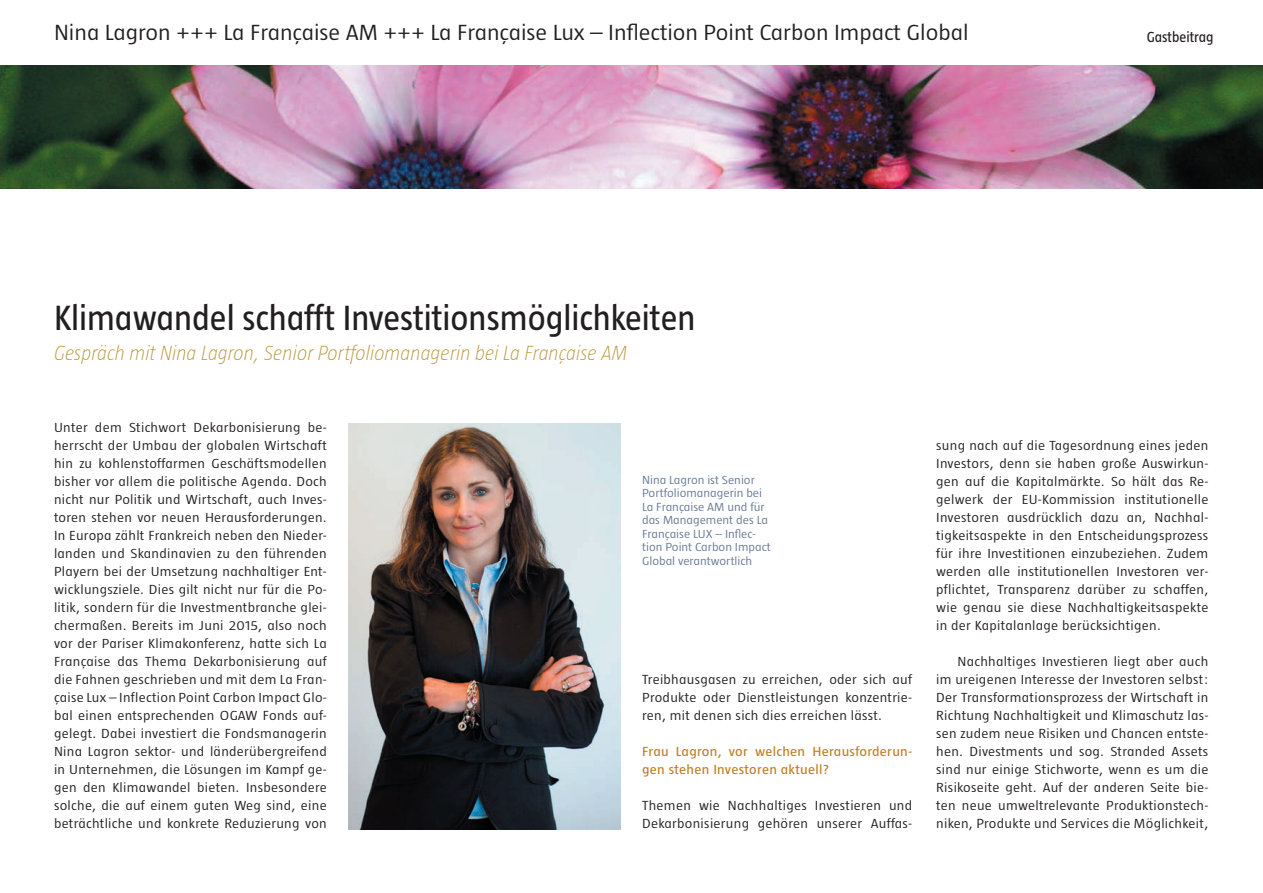
<style>
.page{position:relative;width:1263px;height:893px;background:#fff}
.page>*{position:absolute;margin:0;border:0;box-sizing:border-box;transform-origin:0 0}
.t1{font:36px "Taz";color:#231f20}
.t2{font:300 22.5px "Taz";color:#231f20;scale:1.12 1}
.t3{font:italic 200 21px "Taz";color:#ba9438}
.t4{font:15px "Taz";color:#231f20}
.t5{font:300 13.5px/18px "Taz";letter-spacing:.02em;color:#231f20;text-align:justify;scale:1.12 1}
.t6{font:13.5px/18px "Taz";letter-spacing:.02em;color:#c08026;scale:1.12 1}
.t7{font:300 12px/13.5px "Taz";color:#687a95;scale:1.12 1}
</style>
<div class="page">
<img style="left:348px;top:423px;width:273px;height:406px">
<img style="left:0;top:66px;width:1263px;height:122px">
<h2 class="t2" style="left:54px;top:20px;width:818px">Nina Lagron +++ La Française AM +++ La Française Lux – Inflection Point Carbon Impact Global</h2>
<p class="t4" style="left:1147px;top:29px;width:68px">Gastbeitrag</p>
<h1 class="t1" style="left:54px;top:299px;width:643px">Klimawandel schafft Investitionsmöglichkeiten</h1>
<h3 class="t3" style="left:54px;top:342px;width:575px">Gespräch mit Nina Lagron, Senior Portfoliomanagerin bei La Française AM</h3>
<p class="t5" style="left:54px;top:419px;width:245px">Unter dem Stichwort Dekarbonisierung be&shy;herrscht der Umbau der globalen Wirtschaft hin zu kohlenstoffarmen Geschäftsmodellen bisher vor allem die politische Agenda. Doch nicht nur Politik und Wirtschaft, auch Inves&shy;toren stehen vor neuen Herausforderungen.<br>In Europa zählt Frankreich neben den Nieder&shy;landen und Skandinavien zu den führenden Playern bei der Umsetzung nachhaltiger Ent&shy;wicklungsziele. Dies gilt nicht nur für die Po&shy;litik, sondern für die Investmentbranche glei&shy;chermaßen. Bereits im Juni 2015, also noch vor der Pariser Klimakonferenz, hatte sich La Française das Thema Dekarbonisierung auf die Fahnen geschrieben und mit dem La Fran&shy;çaise Lux – Inflection Point Carbon Impact Glo&shy;bal einen entsprechenden OGAW Fonds auf&shy;gelegt. Dabei investiert die Fondsmanagerin Nina Lagron sektor- und länderübergreifend in Unternehmen, die Lösungen im Kampf ge&shy;gen den Klimawandel bieten. Insbesondere solche, die auf einem guten Weg sind, eine beträchtliche und konkrete Reduzierung von</p>
<p class="t7" style="left:642px;top:473px;width:116px">Nina Lagron ist Senior<br>Portfoliomanagerin bei<br>La Française AM und für das Management des La<br>Française LUX – Inflec&shy;tion Point Carbon Impact<br>Global verantwortlich</p>
<p class="t5" style="left:642px;top:670px;width:243px">Treibhausgasen zu erreichen, oder sich auf Produkte oder Dienstleistungen konzentrie&shy;ren, mit denen sich dies erreichen lässt.</p>
<p class="t6" style="left:642px;top:742px;width:243px">Frau Lagron, vor welchen Herausforderun&shy;gen stehen Investoren aktuell?</p>
<p class="t5" style="left:642px;top:796px;width:243px">Themen wie Nachhaltiges Investieren und<br>Dekarbonisierung gehören unserer Auffas-</p>
<p class="t5" style="left:936px;top:436px;width:244px">sung nach auf die Tagesordnung eines jeden Investors, denn sie haben große Auswirkun&shy;gen auf die Kapitalmärkte. So hält das Re&shy;gelwerk der EU-Kommission institutionelle Investoren ausdrücklich dazu an, Nachhal&shy;tigkeitsaspekte in den Entscheidungsprozess für ihre Investitionen einzubeziehen. Zudem werden alle institutionellen Investoren ver&shy;pflichtet, Transparenz darüber zu schaffen, wie genau sie diese Nachhaltigkeitsaspekte in der Kapitalanlage berücksichtigen.</p>
<p class="t5" style="left:936px;top:652px;width:244px;text-indent:21px">Nachhaltiges Investieren liegt aber auch im ureigenen Interesse der Investoren selbst:<br>Der Transformationsprozess der Wirtschaft in Richtung Nachhaltigkeit und Klimaschutz las&shy;sen zudem neue Risiken und Chancen entste&shy;hen. Divestments und sog. Stranded Assets sind nur einige Stichworte, wenn es um die Risikoseite geht. Auf der anderen Seite bie&shy;ten neue umweltrelevante Produktionstech&shy;niken, Produkte und Services die Möglichkeit,</p>
</div>
